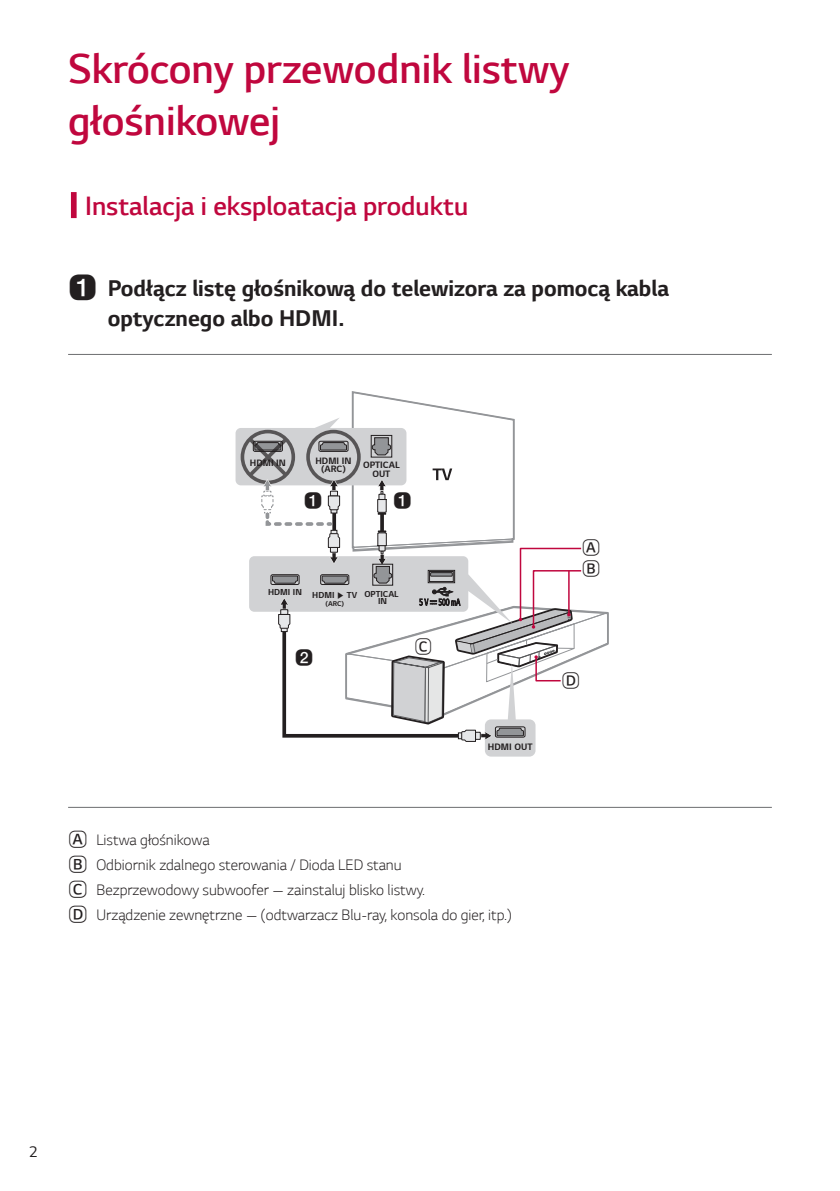
<style>
.page{position:relative;width:840px;height:1191px;background:#fff}
.page>*{position:absolute;margin:0;border:0;box-sizing:border-box;transform-origin:0 0}
.t1{font:300 44px/52.8px "LG Smart";color:#c0073e}
.t2{font:300 28px "LG Smart";color:#c0073e}
.t3{font:700 24px/30px "LG Smart";color:#231f20}
.t4{font:300 16px/24.8px "LG Smart";color:#231f20}
.t5{font:16px "LG Smart";color:#231f20}
.t6{font:15.4px "UPSYS Rounded Box Number";color:#231f20}
.t7{font:15.4px "UPSYS Rounded Alphabet";color:#231f20}
.t8{font:15.4px "UPSYS Rounded Alphabet";color:#231f20;scale:.95 1}
.t9{font:8.8px/8px "LG Sm Ha TB";color:#231f20;text-align:center}
.t10{font:8.2px/7.8px "LG Sm Ha TB";color:#231f20;text-align:center}
.t11{font:6.6px "LG Sm Ha TB";color:#231f20}
.s1{font-family:"UPSYS Rounded Box Number";font-weight:400}
.s2{font-family:"UPSYS Rounded Alphabet";font-weight:400}
</style>
<div class="page">
<div style="left:71px;top:192px;width:6px;height:26px;background:#c0073e"></div>
<hr style="left:68px;top:354px;width:703px;height:1px;background:#6c6d70">
<svg style="left:235px;top:391px;width:374px;height:365px"></svg>
<hr style="left:68px;top:807px;width:703px;height:1px;background:#6c6d70">
<h1 class="t1" style="left:68px;top:43px;width:502px">Skrócony przewodnik listwy głośnikowej</h1>
<h2 class="t2" style="left:85px;top:189px;width:384px">Instalacja i eksploatacja produktu</h2>
<h3 class="t3" style="left:108px;top:273px;width:562px;text-indent:-40px"><span class="s1">A</span> Podłącz listę głośnikową do telewizora za pomocą kabla optycznego albo HDMI.</h3>
<p class="t9" style="left:315px;top:457px;width:37px">HDMI IN (ARC)</p>
<p class="t9" style="left:250px;top:459px;width:37px">HDMI IN</p>
<p class="t9" style="left:363px;top:461px;width:38px;line-height:8.8px">OPTICAL<br>OUT</p>
<p class="t6" style="left:303px;top:492px;width:20px">A</p>
<p class="t6" style="left:393px;top:492px;width:20px">A</p>
<p class="t10" style="left:268px;top:588px;width:35px">HDMI IN</p>
<p class="t10" style="left:364px;top:590px;width:36px">OPTICAL<br>IN</p>
<p class="t10" style="left:312px;top:591px;width:46px">HDMI ▶ TV</p>
<p class="t11" style="left:325px;top:600px;width:20px">(ARC)</p>
<p class="t6" style="left:295px;top:648px;width:20px">B</p>
<p class="t8" style="left:414px;top:638px;width:20px">C</p>
<p class="t7" style="left:581px;top:539px;width:20px">A</p>
<p class="t7" style="left:581px;top:560px;width:20px">B</p>
<p class="t9" style="left:487px;top:743px;width:46px">HDMI OUT</p>
<p class="t7" style="left:561px;top:672px;width:20px">D</p>
<p class="t4" style="left:68px;top:827px;width:445px"><span class="s2">A</span> Listwa głośnikowa<br><span class="s2">B</span> Odbiornik zdalnego sterowania / Dioda LED stanu<br><span class="s2">C</span> Bezprzewodowy subwoofer — zainstaluj blisko listwy.<br><span class="s2">D</span> Urządzenie zewnętrzne — (odtwarzacz Blu-ray, konsola do gier, itp.)</p>
<p class="t5" style="left:29px;top:1142px;width:11px">2</p>
</div>
